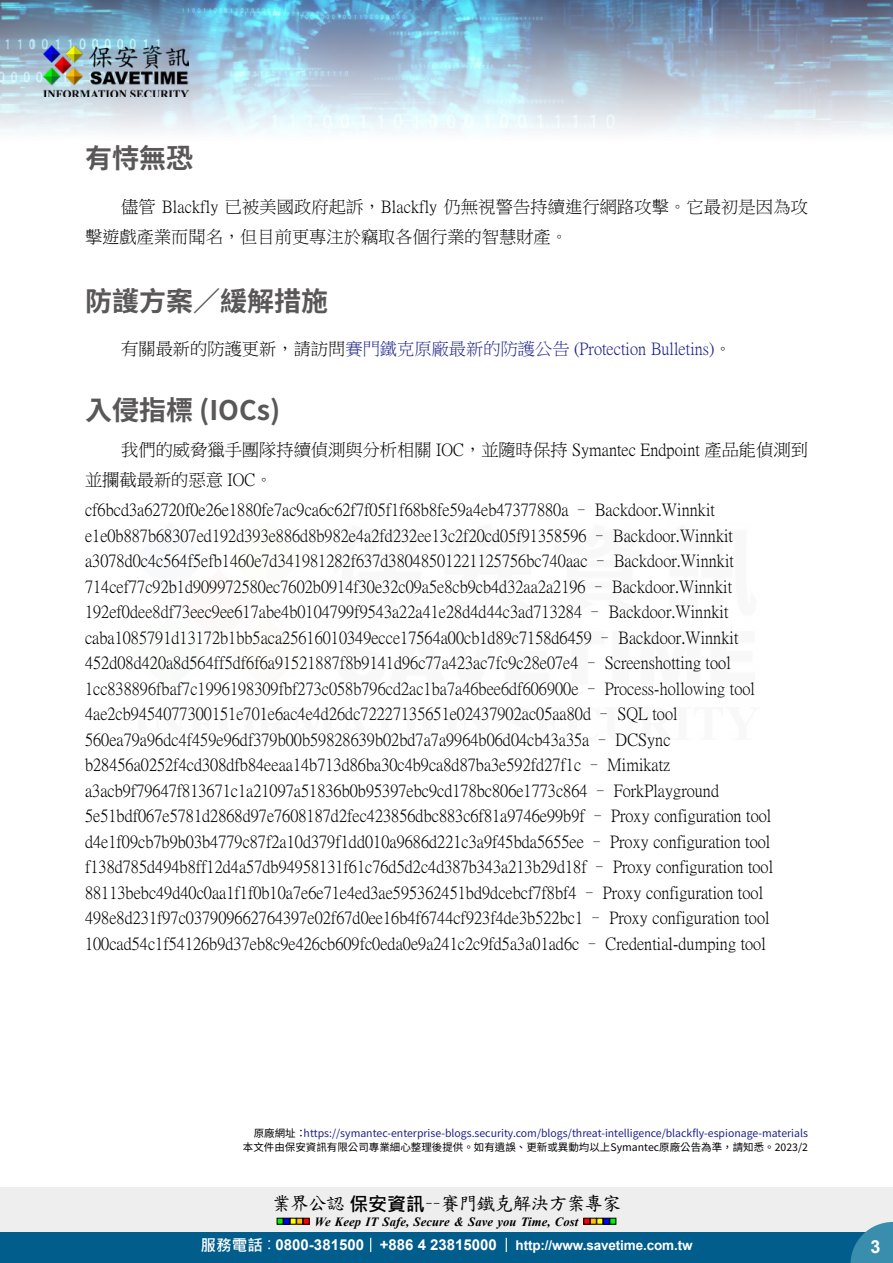
<style>
.page{position:relative;width:893px;height:1263px;background:#fff}
.page>*{position:absolute;margin:0;border:0;box-sizing:border-box;transform-origin:0 0}
.t1{font:700 27px "Source Han Sans TW";color:#595757}
.t2{font:18.9px "DF Kai Shu SB Estd BF";letter-spacing:-.05em;color:#000}
.t3{font:700 18px "Arial";color:#fff}
.t4{font:17.25px/25.5px "P Ming Li U";color:#000}
.t5{font:17.25px "P Ming Li U";color:#1d2088}
.t6{font:700 13.5px "Arial";letter-spacing:-.01em;color:#fff}
.t7{font:italic 700 12.6px "Times New Roman";letter-spacing:.005em;color:#000}
.t8{font:10.5px "Source Han Sans TW";color:#1d2088}
.t9{font:10.5px "Source Han Sans TW";color:#000}
.s1{color:#000}
.s2{font-family:"Microsoft Jheng Hei";font-weight:700}
.s3{font-family:"Microsoft Jheng Hei";font-size:15.6px}
.s4{font-family:"Microsoft Jheng Hei";font-weight:400;font-size:15.6px}
.s5{font-size:15px}
</style>
<div class="page">
<img style="left:0;top:0;width:893px;height:131px">
<div style="left:0;top:1187px;width:893px;height:49px;background:#eee"></div>
<img style="left:44px;top:46px;width:145px;height:51px">
<svg style="left:277px;top:1218px;width:32px;height:6px"></svg>
<svg style="left:584px;top:1218px;width:32px;height:6px"></svg>
<div style="left:0;top:1232px;width:893px;height:31px;background:#015d8c"></div>
<svg style="left:850px;top:1222px;width:43px;height:41px"></svg>
<svg style="left:370px;top:1238px;width:1px;height:14px"></svg>
<svg style="left:506px;top:1238px;width:1px;height:14px"></svg>
<h1 class="t1" style="left:85px;top:143px;width:109px">有恃無恐</h1>
<p class="t4" style="left:85px;top:192px;width:724px;line-height:30px;text-indent:36px">儘管 Blackfly 已被美國政府起訴，Blackfly 仍無視警告持續進行網路攻擊。它最初是因為攻擊遊戲產業而聞名，但目前更專注於竊取各個行業的智慧財產。</p>
<h1 class="t1" style="left:85px;top:286px;width:244px">防護方案／緩解措施</h1>
<p class="t5" style="left:121px;top:341px;width:612px"><span class="s1">有關最新的防護更新，請訪問</span>賽門鐵克原廠最新的防護公告 (Protection Bulletins)<span class="s1">。</span></p>
<h1 class="t1" style="left:85px;top:395px;width:197px">入侵指標 (IOCs)</h1>
<p class="t4" style="left:85px;top:435px;width:724px;line-height:30px;text-indent:36px">我們的威脅獵手團隊持續偵測與分析相關 IOC，並隨時保持 Symantec Endpoint 產品能偵測到並攔截最新的惡意 IOC。<br>cf6bcd3a62720f0e26e1880fe7ac9ca6c62f7f05f1f68b8fe59a4eb47377880a – Backdoor.Winnkit</p>
<p class="t4" style="left:85px;top:523px;width:690px">e1e0b887b68307ed192d393e886d8b982e4a2fd232ee13c2f20cd05f91358596 – Backdoor.Winnkit a3078d0c4c564f5efb1460e7d341981282f637d38048501221125756bc740aac – Backdoor.Winnkit 714cef77c92b1d909972580ec7602b0914f30e32c09a5e8cb9cb4d32aa2a2196 – Backdoor.Winnkit 192ef0dee8df73eec9ee617abe4b0104799f9543a22a41e28d4d44c3ad713284 – Backdoor.Winnkit caba1085791d13172b1bb5aca25616010349ecce17564a00cb1d89c7158d6459 – Backdoor.Winnkit 452d08d420a8d564ff5df6f6a91521887f8b9141d96c77a423ac7fc9c28e07e4 – Screenshotting tool 1cc838896fbaf7c1996198309fbf273c058b796cd2ac1ba7a46bee6df606900e – Process-hollowing tool 4ae2cb9454077300151e701e6ac4e4d26dc72227135651e02437902ac05aa80d – SQL tool 560ea79a96dc4f459e96df379b00b59828639b02bd7a7a9964b06d04cb43a35a – DCSync b28456a0252f4cd308dfb84eeaa14b713d86ba30c4b9ca8d87ba3e592fd27f1c – Mimikatz a3acb9f79647f813671c1a21097a51836b0b95397ebc9cd178bc806e1773c864 – ForkPlayground 5e51bdf067e5781d2868d97e7608187d2fec423856dbc883c6f81a9746e99b9f – Proxy configuration tool d4e1f09cb7b9b03b4779c87f2a10d379f1dd010a9686d221c3a9f45bda5655ee – Proxy configuration tool f138d785d494b8ff12d4a57db94958131f61c76d5d2c4d387b343a213b29d18f – Proxy configuration tool 88113bebc49d40c0aa1f1f0b10a7e6e71e4ed3ae595362451bd9dcebcf7f8bf4 – Proxy configuration tool 498e8d231f97c037909662764397e02f67d0ee16b4f6744cf923f4de3b522bc1 – Proxy configuration tool 100cad54c1f54126b9d37eb8c9e426cb609fc0eda0e9a241c2c9fd5a3a01ad6c – Credential-dumping tool</p>
<p class="t8" style="left:254px;top:1127px;width:556px"><span class="s1">原廠網址：</span>https://symantec-enterprise-blogs.security.com/blogs/threat-intelligence/blackfly-espionage-materials</p>
<p class="t9" style="left:243px;top:1141px;width:567px">本文件由保安資訊有限公司專業細心整理後提供。如有遺誤、更新或異動均以上Symantec原廠公告為準，請知悉。2023/2</p>
<p class="t2" style="left:272px;top:1194px;width:351px">業界公認<span class="s2">保安資訊</span>－－賽門鐵克解決方案專家</p>
<p class="t7" style="left:315px;top:1212px;width:265px">We Keep IT Safe, Secure &amp; Save you Time, Cost</p>
<p class="t6" style="left:200px;top:1235px;width:494px"><span class="s3">服務電話</span><span class="s4">：</span><span class="s5">0800-381500 +886 4 23815000</span> http://www.savetime.com.tw</p>
<p class="t3" style="left:870px;top:1234px;width:12px">3</p>
</div>
